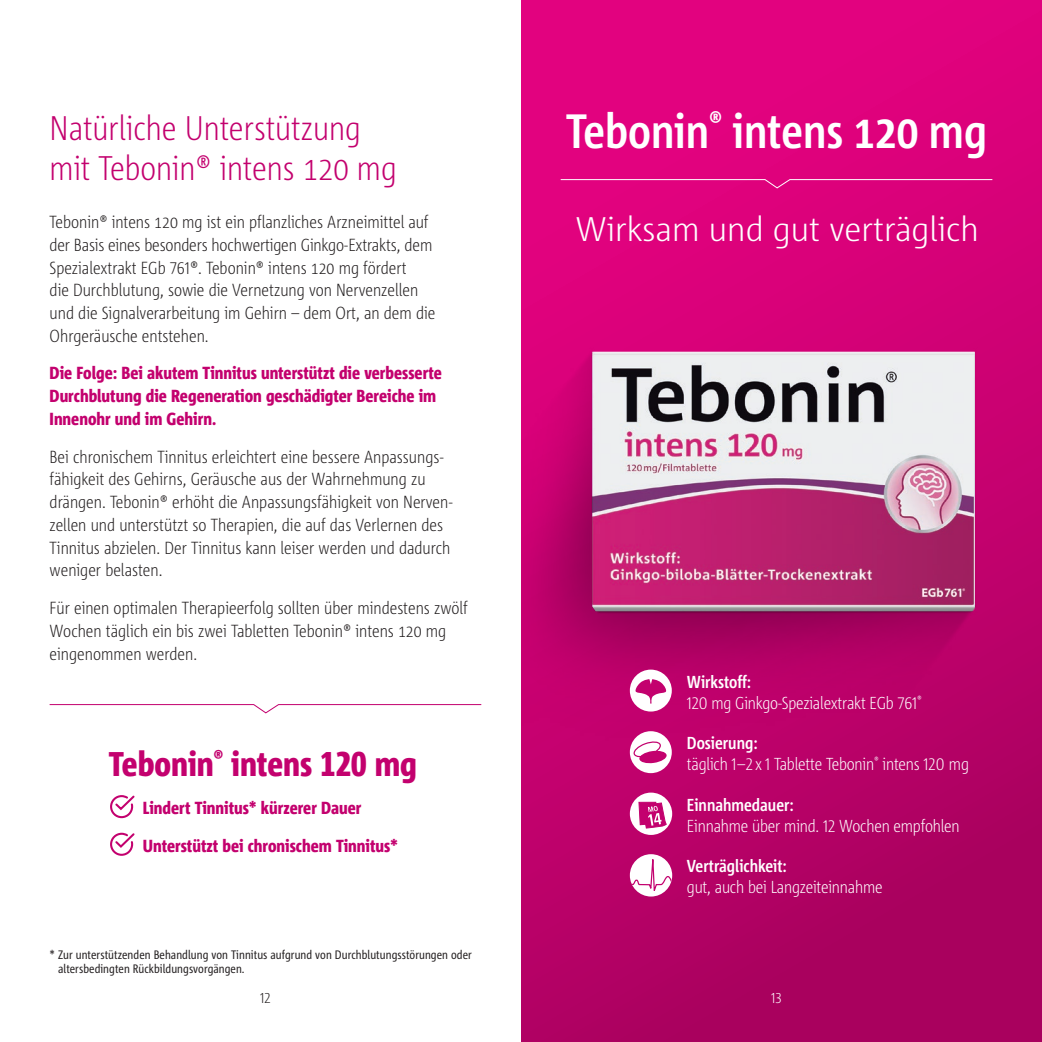
<style>
.page{position:relative;width:1042px;height:1042px;background:#fff}
.page>*{position:absolute;margin:0;border:0;box-sizing:border-box;transform-origin:0 0}
.t1{font:700 48.12px "Corpid C1 Cd";color:#fff}
.t2{font:800 34.3px "Corpid C1 Cd";color:#c3016e}
.t3{font:300 34.12px/40.9px "Corpid C1 Cd";color:#c3016e}
.t4{font:300 34.12px "Corpid C1 Cd";color:#fff;scale:1.14 1}
.t5{font:300 17.5px/22.8px "Corpid C1 Cd";color:#231f20}
.t6{font:800 17.5px/22.8px "Corpid C1 Cd";color:#c3016e}
.t7{font:300 17.32px/20.8px "Corpid C1 Cd";letter-spacing:-.01em;color:#fff}
.t8{font:700 17.32px "Corpid C1 Cd";color:#fff}
.t9{font:300 14.88px "Corpid C1 Cd";color:#231f20}
.t10{font:300 14.88px "Corpid C1 Cd";color:#fff}
.t11{font:12.25px/14px "Corpid C1 Cd";letter-spacing:.005em;color:#231f20}
.s1{font-weight:700}
</style>
<div class="page">
<div style="left:521px;top:0;width:521px;height:1042px;background:linear-gradient(to bottom,#e60281,#a4015c)"></div>
<svg style="left:110px;top:795px;width:25px;height:24px"></svg>
<svg style="left:110px;top:832px;width:25px;height:24px"></svg>
<img style="left:521px;top:334px;width:479px;height:472px">
<img style="left:592px;top:334px;width:383px;height:277px">
<svg style="left:49px;top:704px;width:433px;height:10px"></svg>
<svg style="left:560px;top:179px;width:433px;height:10px;background:#e11a89"></svg>
<div style="left:630px;top:731px;width:42px;height:42px;background:#fff;border-radius:50%"></div>
<svg style="left:633px;top:740px;width:34px;height:24px"></svg>
<div style="left:630px;top:669px;width:42px;height:42px;background:#fff;border-radius:50%"></div>
<svg style="left:635px;top:679px;width:31px;height:24px"></svg>
<svg style="left:630px;top:854px;width:42px;height:42px"></svg>
<div style="left:630px;top:792px;width:42px;height:43px;background:#fff;border-radius:50%"></div>
<svg style="left:638px;top:802px;width:29px;height:31px"></svg>
<h3 class="t3" style="left:50px;top:106px;width:349px">Natürliche Unterstützung mit Tebonin® intens 120 mg</h3>
<p class="t5" style="left:50px;top:210px;width:387px">Tebonin® intens 120 mg ist ein pflanzliches Arzneimittel auf der Basis eines besonders hochwertigen Ginkgo-Extrakts, dem Spezialextrakt EGb 761®. Tebonin® intens 120 mg fördert<br>die Durchblutung, sowie die Vernetzung von Nervenzellen und die Signalverarbeitung im Gehirn – dem Ort, an dem die Ohrgeräusche entstehen.</p>
<p class="t6" style="left:50px;top:361px;width:394px">Die Folge: Bei akutem Tinnitus unterstützt die verbesserte<br>Durchblutung die Regeneration geschädigter Bereiche im<br>Innenohr und im Gehirn.</p>
<p class="t5" style="left:50px;top:444px;width:404px">Bei chronischem Tinnitus erleichtert eine bessere Anpassungs&shy;fähigkeit des Gehirns, Geräusche aus der Wahrnehmung zu drängen. Tebonin® erhöht die Anpassungsfähigkeit von Nerven&shy;zellen und unterstützt so Therapien, die auf das Verlernen des Tinnitus abzielen. Der Tinnitus kann leiser werden und dadurch weniger belasten.</p>
<p class="t5" style="left:50px;top:596px;width:420px">Für einen optimalen Therapieerfolg sollten über mindestens zwölf<br>Wochen täglich ein bis zwei Tabletten Tebonin® intens 120 mg eingenommen werden.</p>
<h2 class="t2" style="left:109px;top:743px;width:310px">Tebonin<sup>®</sup> intens 120 mg</h2>
<p class="t6" style="left:143px;top:789px;width:257px;line-height:37.6px">Lindert Tinnitus* kürzerer Dauer<br>Unterstützt bei chronischem Tinnitus*</p>
<p class="t11" style="left:58px;top:948px;width:415px;text-indent:-9px">* Zur unterstützenden Behandlung von Tinnitus aufgrund von Durchblutungsstörungen oder altersbedingten Rückbildungsvorgängen.</p>
<h1 class="t1" style="left:566px;top:101px;width:422px">Tebonin<sup>®</sup> intens 120 mg</h1>
<h3 class="t4" style="left:575px;top:208px;width:355px">Wirksam und gut verträglich</h3>
<p class="t7" style="left:687px;top:671px;width:236px"><span class="s1">Wirkstoff:<br></span>120 mg Ginkgo-Spezialextrakt EGb 761<sup>®</sup></p>
<p class="t7" style="left:687px;top:732px;width:284px"><span class="s1">Dosierung:<br></span>täglich 1–2 x 1 Tablette Tebonin<sup>®</sup> intens 120 mg</p>
<p class="t8" style="left:687px;top:794px;width:108px">Einnahmedauer:</p>
<p class="t7" style="left:687px;top:814px;width:274px">Einnahme über mind. 12 Wochen empfohlen</p>
<p class="t8" style="left:687px;top:855px;width:101px">Verträglichkeit:</p>
<p class="t7" style="left:687px;top:876px;width:197px">gut, auch bei Langzeiteinnahme</p>
<p class="t9" style="left:260px;top:988px;width:12px">12</p>
<p class="t10" style="left:771px;top:988px;width:12px">13</p>
</div>
